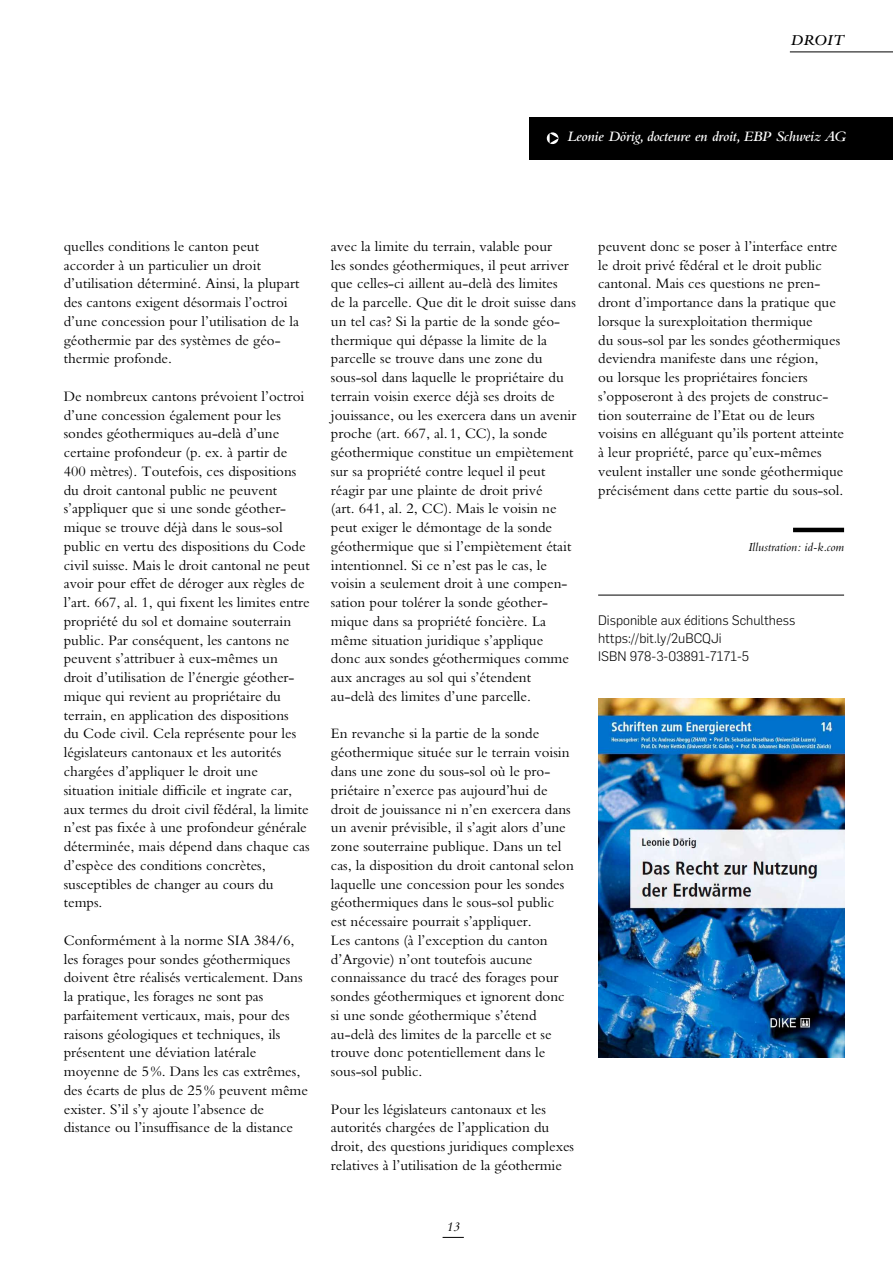
<style>
.page{position:relative;width:893px;height:1263px;background:#fff}
.page>*{position:absolute;margin:0;border:0;box-sizing:border-box;transform-origin:0 0}
.t1{font:italic 600 15.75px "Bembo Std";letter-spacing:.025em;color:#000}
.t2{font:15px/18.8px "M Bembo";color:#000}
.t3{font:italic 600 15px "Bembo Std";letter-spacing:-.01em;color:#fff}
.t4{font:300 13.5px/18px "Flama";color:#000}
.t5{font:italic 13.5px "M Bembo";color:#000}
.t6{font:italic 12.75px "M Bembo";color:#000}
</style>
<div class="page">
<div style="left:530px;top:117px;width:363px;height:42px;background:#000"></div>
<svg style="left:547px;top:132px;width:11px;height:12px"></svg>
<svg style="left:550px;top:133px;width:8px;height:10px"></svg>
<hr style="left:790px;top:51px;width:103px;height:1px;background:#000">
<hr style="left:598px;top:595px;width:246px;height:1px;background:#000">
<hr style="left:793px;top:528px;width:51px;height:4px;background:#000">
<img style="left:598px;top:698px;width:246px;height:359px">
<svg style="left:443px;top:1237px;width:21px;height:1px"></svg>
<p class="t1" style="left:791px;top:31px;width:55px">DROIT</p>
<p class="t3" style="left:567px;top:128px;width:280px">Leonie Dörig, docteure en droit, EBP Schweiz AG</p>
<p class="t2" style="left:64px;top:237px;width:237px">quelles conditions le canton peut accorder à un particulier un droit d’utilisation déterminé. Ainsi, la plupart des cantons exigent désormais l’octroi d’une concession pour l’utilisation de la géothermie par des systèmes de géo&shy;thermie profonde.</p>
<p class="t2" style="left:64px;top:387px;width:247px">De nombreux cantons prévoient l’octroi d’une concession également pour les sondes géothermiques au-delà d’une certaine profondeur (p. ex. à partir de 400 mètres). Toutefois, ces dispositions du droit cantonal public ne peuvent s’appliquer que si une sonde géother&shy;mique se trouve déjà dans le sous-sol public en vertu des dispositions du Code civil suisse. Mais le droit cantonal ne peut avoir pour effet de déroger aux règles de l’art. 667, al. 1, qui fixent les limites entre propriété du sol et domaine souterrain public. Par conséquent, les cantons ne peuvent s’attribuer à eux-mêmes un droit d’utilisation de l’énergie géother&shy;mique qui revient au propriétaire du terrain, en application des dispositions<br>du Code civil. Cela représente pour les législateurs cantonaux et les autorités chargées d’appliquer le droit une situation initiale difficile et ingrate car, aux termes du droit civil fédéral, la limite n’est pas fixée à une profondeur générale déterminée, mais dépend dans chaque cas d’espèce des conditions concrètes, susceptibles de changer au cours du temps.</p>
<p class="t2" style="left:64px;top:931px;width:246px">Conformément à la norme SIA 384/6, les forages pour sondes géothermiques doivent être réalisés verticalement. Dans la pratique, les forages ne sont pas parfaitement verticaux, mais, pour des raisons géologiques et techniques, ils présentent une déviation latérale moyenne de 5%. Dans les cas extrêmes, des écarts de plus de 25% peuvent même exister. S’il s’y ajoute l’absence de distance ou l’insuffisance de la distance</p>
<p class="t2" style="left:331px;top:237px;width:247px">avec la limite du terrain, valable pour<br>les sondes géothermiques, il peut arriver que celles-ci aillent au-delà des limites<br>de la parcelle. Que dit le droit suisse dans un tel cas? Si la partie de la sonde géo&shy;thermique qui dépasse la limite de la parcelle se trouve dans une zone du sous-sol dans laquelle le propriétaire du terrain voisin exerce déjà ses droits de jouissance, ou les exercera dans un avenir proche (art. 667, al. 1, CC), la sonde géothermique constitue un empiètement sur sa propriété contre lequel il peut réagir par une plainte de droit privé<br>(art. 641, al. 2, CC). Mais le voisin ne peut exiger le démontage de la sonde géothermique que si l’empiètement était intentionnel. Si ce n’est pas le cas, le voisin a seulement droit à une compen&shy;sation pour tolérer la sonde géother&shy;mique dans sa propriété foncière. La même situation juridique s’applique donc aux sondes géothermiques comme aux ancrages au sol qui s’étendent au-delà des limites d’une parcelle.</p>
<p class="t2" style="left:331px;top:724px;width:244px">En revanche si la partie de la sonde géothermique située sur le terrain voisin dans une zone du sous-sol où le pro&shy;priétaire n’exerce pas aujourd’hui de droit de jouissance ni n’en exercera dans un avenir prévisible, il s’agit alors d’une zone souterraine publique. Dans un tel cas, la disposition du droit cantonal selon laquelle une concession pour les sondes géothermiques dans le sous-sol public<br>est nécessaire pourrait s’appliquer.<br>Les cantons (à l’exception du canton d’Argovie) n’ont toutefois aucune connaissance du tracé des forages pour sondes géothermiques et ignorent donc si une sonde géothermique s’étend au-delà des limites de la parcelle et se trouve donc potentiellement dans le sous-sol public.</p>
<p class="t2" style="left:331px;top:1099px;width:245px">Pour les législateurs cantonaux et les autorités chargées de l’application du droit, des questions juridiques complexes relatives à l’utilisation de la géothermie</p>
<p class="t5" style="left:446px;top:1219px;width:15px">13</p>
<p class="t2" style="left:598px;top:237px;width:247px">peuvent donc se poser à l’interface entre le droit privé fédéral et le droit public cantonal. Mais ces questions ne pren&shy;dront d’importance dans la pratique que lorsque la surexploitation thermique<br>du sous-sol par les sondes géothermiques deviendra manifeste dans une région,<br>ou lorsque les propriétaires fonciers s’opposeront à des projets de construc&shy;tion souterraine de l’Etat ou de leurs voisins en alléguant qu’ils portent atteinte à leur propriété, parce qu’eux-mêmes veulent installer une sonde géothermique précisément dans cette partie du sous-sol.</p>
<p class="t6" style="left:748px;top:540px;width:97px">Illustration: id-k.com</p>
<p class="t4" style="left:598px;top:611px;width:199px">Disponible aux éditions Schulthess https://bit.ly/2uBCQJi<br>ISBN 978-3-03891-7171-5</p>
</div>
